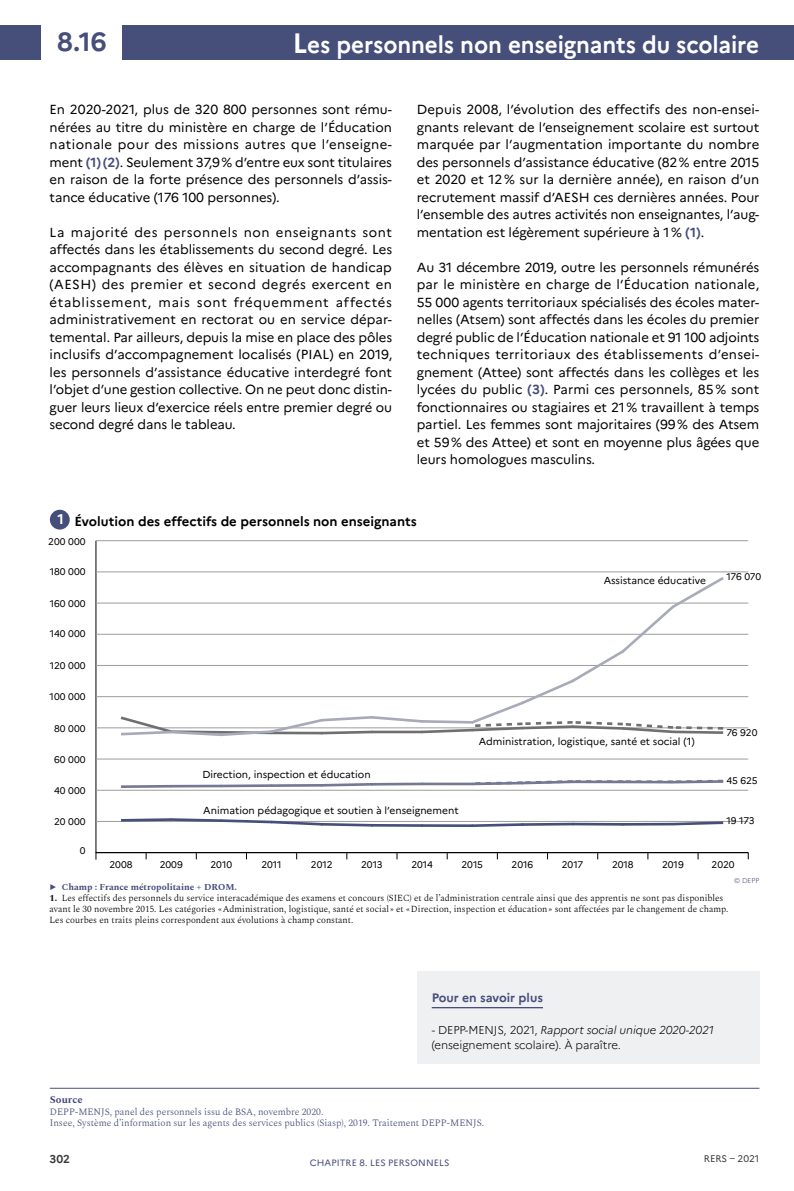
<style>
.page{position:relative;width:794px;height:1191px;background:#fff}
.page>*{position:absolute;margin:0;border:0;box-sizing:border-box;transform-origin:0 0}
.N__page_fiche{font:700 26.25px "Marianne";color:#464e7a}
.Titre_fiche{font:700 23.62px "Marianne";letter-spacing:-.005em;color:#fff;scale:.95 1}
.N__figure{font:700 14px "Marianne";color:#fff}
.texte_courant{font:13.12px/17.5px "Marianne";letter-spacing:-.005em;color:#000;text-align:justify}
.titre_figure{font:700 13.12px "Marianne";color:#000}
.titre_Pour_en_savoir{font:700 12.25px "Marianne";color:#464e7a}
.t1{font:300 11.38px/15.8px "Marianne";letter-spacing:-.005em;color:#000}
.t2{font:700 11.38px "Marianne";color:#3c3c3b}
.titre_Source{font:700 10.5px "Spectral";color:#464e7a}
.t3{font:10.15px "Marianne";color:#000}
.txt_sources{font:300 9.62px "Spectral";color:#464e7a}
.t4{font:9.62px "Marianne";color:#000}
.t5{font:9.62px "Marianne";letter-spacing:-.005em;color:#3c3c3b}
.t6{font:300 9.1px/11px "Spectral";color:#000}
.t7{font:700 9.1px "Spectral";color:#464e7a}
.t8{font:9.1px "Marianne";letter-spacing:.01em;color:#464e7a}
.figure_et_tableaux{font:300 7px "Marianne";color:#464e7a}
.s1{font-size:28px}
.s2{font-weight:700;color:#464e7a}
.s3{font-weight:700}
.s4{font-style:italic}
</style>
<div class="page">
<div style="left:0;top:25px;width:794px;height:35px;background:#464e7a"></div>
<div style="left:42px;top:19px;width:80px;height:44px;background:#fff"></div>
<hr style="left:50px;top:1088px;width:709px;height:1px;background:#464e7a">
<hr style="left:95px;top:540px;width:1px;height:312px;background:#000">
<hr style="left:96px;top:852px;width:652px;height:1px;background:#000">
<hr style="left:96px;top:821px;width:652px;height:1px;background:#9d9d9c">
<hr style="left:96px;top:790px;width:652px;height:1px;background:#9d9d9c">
<hr style="left:96px;top:758px;width:652px;height:1px;background:#9d9d9c">
<hr style="left:96px;top:727px;width:652px;height:1px;background:#9d9d9c">
<hr style="left:96px;top:696px;width:652px;height:1px;background:#9d9d9c">
<hr style="left:96px;top:665px;width:652px;height:1px;background:#9d9d9c">
<hr style="left:96px;top:634px;width:652px;height:1px;background:#9d9d9c">
<hr style="left:96px;top:603px;width:652px;height:1px;background:#9d9d9c">
<hr style="left:96px;top:571px;width:652px;height:1px;background:#9d9d9c">
<hr style="left:96px;top:540px;width:652px;height:1px;background:#9d9d9c">
<svg style="left:118px;top:577px;width:608px;height:160px"></svg>
<hr style="left:121px;top:785px;width:50px;height:3px;background:#747893">
<hr style="left:171px;top:784px;width:50px;height:3px;background:#747893">
<hr style="left:221px;top:784px;width:50px;height:3px;background:#747893">
<hr style="left:271px;top:784px;width:51px;height:3px;background:#747893">
<svg style="left:319px;top:783px;width:55px;height:4px"></svg>
<hr style="left:372px;top:782px;width:50px;height:3px;background:#747893">
<hr style="left:422px;top:782px;width:50px;height:3px;background:#747893">
<svg style="left:469px;top:779px;width:255px;height:7px"></svg>
<svg style="left:121px;top:818px;width:251px;height:9px"></svg>
<hr style="left:372px;top:824px;width:50px;height:3px;background:#464e7a">
<hr style="left:422px;top:824px;width:50px;height:3px;background:#464e7a">
<svg style="left:469px;top:823px;width:53px;height:4px"></svg>
<svg style="left:522px;top:822px;width:50px;height:4px"></svg>
<hr style="left:572px;top:822px;width:51px;height:3px;background:#464e7a">
<hr style="left:623px;top:822px;width:50px;height:3px;background:#464e7a">
<svg style="left:670px;top:821px;width:54px;height:5px"></svg>
<div style="left:50px;top:510px;width:20px;height:19px;background:#464e7a;border-radius:50%"></div>
<div style="left:417px;top:971px;width:342px;height:92px;background:#eef0f2"></div>
<hr style="left:432px;top:1007px;width:111px;height:1px;background:#464e7a">
<p class="N__page_fiche" style="left:57px;top:26px;width:51px">8.16</p>
<p class="Titre_fiche" style="left:293px;top:30px;width:492px"><span class="s1">L</span>es personnels non enseignants du scolaire</p>
<p class="texte_courant" style="left:50px;top:101px;width:344px">En 2020-2021, plus de 320 800 personnes sont rému&shy;nérées au titre du ministère en charge de l’Éducation nationale pour des missions autres que l’enseigne&shy;ment <span class="s2">(1)(2)</span>. Seulement 37,9% d’entre eux sont titulaires en raison de la forte présence des personnels d’assis&shy;tance éducative (176 100 personnes).</p>
<p class="texte_courant" style="left:50px;top:223px;width:344px">La majorité des personnels non enseignants sont affectés dans les établissements du second degré. Les accompagnants des élèves en situation de handicap (AESH) des premier et second degrés exercent en établissement, mais sont fréquemment affectés administrativement en rectorat ou en service dépar&shy;temental. Par ailleurs, depuis la mise en place des pôles inclusifs d’accompagnement localisés (PIAL) en 2019, les personnels d’assistance éducative interdegré font l’objet d’une gestion collective. On ne peut donc distin&shy;guer leurs lieux d’exercice réels entre premier degré ou second degré dans le tableau.</p>
<p class="texte_courant" style="left:417px;top:101px;width:344px">Depuis 2008, l’évolution des effectifs des non-ensei&shy;gnants relevant de l’enseignement scolaire est surtout marquée par l’augmentation importante du nombre des personnels d’assistance éducative (82% entre 2015 et 2020 et 12% sur la dernière année), en raison d’un recrutement massif d’AESH ces dernières années. Pour l’ensemble des autres activités non enseignantes, l’aug&shy;mentation est légèrement supérieure à 1% <span class="s2">(1)</span>.</p>
<p class="texte_courant" style="left:417px;top:258px;width:344px">Au 31 décembre 2019, outre les personnels rémunérés par le ministère en charge de l’Éducation nationale, 55 000 agents territoriaux spécialisés des écoles mater&shy;nelles (Atsem) sont affectés dans les écoles du premier degré public de l’Éducation nationale et 91 100 adjoints techniques territoriaux des établissements d’ensei&shy;gnement (Attee) sont affectés dans les collèges et les lycées du public <span class="s2">(3)</span>. Parmi ces personnels, 85% sont fonctionnaires ou stagiaires et 21% travaillent à temps partiel. Les femmes sont majoritaires (99% des Atsem et 59% des Attee) et sont en moyenne plus âgées que leurs homologues masculins.</p>
<p class="N__figure" style="left:57px;top:510px;width:8px">1</p>
<p class="titre_figure" style="left:74px;top:513px;width:344px">Évolution des effectifs de personnels non enseignants</p>
<p class="t4" style="left:48px;top:535px;width:39px">200 000</p>
<p class="t4" style="left:50px;top:566px;width:37px">180 000</p>
<p class="t4" style="left:50px;top:598px;width:37px">160 000</p>
<p class="t4" style="left:50px;top:628px;width:37px">140 000</p>
<p class="t4" style="left:50px;top:660px;width:37px">120 000</p>
<p class="t4" style="left:50px;top:691px;width:38px">100 000</p>
<p class="t4" style="left:54px;top:722px;width:33px">80 000</p>
<p class="t4" style="left:54px;top:753px;width:33px">60 000</p>
<p class="t4" style="left:54px;top:784px;width:33px">40 000</p>
<p class="t4" style="left:54px;top:816px;width:33px">20 000</p>
<p class="t4" style="left:80px;top:844px;width:7px">0</p>
<p class="t3" style="left:603px;top:574px;width:104px">Assistance éducative</p>
<p class="t4" style="left:726px;top:571px;width:36px">176 070</p>
<p class="t3" style="left:202px;top:768px;width:170px">Direction, inspection et éducation</p>
<p class="t3" style="left:203px;top:804px;width:257px">Animation pédagogique et soutien à l’enseignement</p>
<p class="t3" style="left:479px;top:735px;width:217px">Administration, logistique, santé et social (1)</p>
<p class="t4" style="left:726px;top:727px;width:33px">76 920</p>
<p class="t4" style="left:726px;top:775px;width:33px">45 625</p>
<p class="t4" style="left:726px;top:815px;width:30px">19 173</p>
<p class="t4" style="left:109px;top:858px;width:25px">2008</p>
<p class="t4" style="left:160px;top:858px;width:25px">2009</p>
<p class="t4" style="left:210px;top:858px;width:23px">2010</p>
<p class="t4" style="left:261px;top:858px;width:22px">2011</p>
<p class="t4" style="left:311px;top:858px;width:23px">2012</p>
<p class="t4" style="left:361px;top:858px;width:23px">2013</p>
<p class="t4" style="left:411px;top:858px;width:23px">2014</p>
<p class="t4" style="left:461px;top:858px;width:23px">2015</p>
<p class="t4" style="left:511px;top:858px;width:23px">2016</p>
<p class="t4" style="left:562px;top:858px;width:23px">2017</p>
<p class="t4" style="left:612px;top:858px;width:23px">2018</p>
<p class="t4" style="left:662px;top:858px;width:23px">2019</p>
<p class="t4" style="left:711px;top:858px;width:25px">2020</p>
<p class="figure_et_tableaux" style="left:734px;top:876px;width:27px">© DEPP</p>
<p class="t7" style="left:50px;top:880px;width:189px">▶ Champ : France métropolitaine + DROM.</p>
<p class="t6" style="left:50px;top:892px;width:680px"><span class="s3">1.</span> Les effectifs des personnels du service interacadémique des examens et concours (SIEC) et de l’administration centrale ainsi que des apprentis ne sont pas disponibles avant le 30 novembre 2015. Les catégories « Administration, logistique, santé et social » et « Direction, inspection et éducation » sont affectées par le changement de champ.<br>Les courbes en traits pleins correspondent aux évolutions à champ constant.</p>
<p class="titre_Pour_en_savoir" style="left:432px;top:990px;width:113px">Pour en savoir plus</p>
<p class="t1" style="left:432px;top:1021px;width:284px">- DEPP-MENJS, 2021, <span class="s4">Rapport social unique 2020-2021 </span>(enseignement scolaire). À paraître.</p>
<p class="titre_Source" style="left:50px;top:1092px;width:34px">Source</p>
<p class="txt_sources" style="left:50px;top:1104px;width:275px">DEPP-MENJS, panel des personnels issu de BSA, novembre 2020.</p>
<p class="txt_sources" style="left:50px;top:1116px;width:435px">Insee, Système d’information sur les agents des services publics (Siasp), 2019. Traitement DEPP-MENJS.</p>
<p class="t2" style="left:50px;top:1152px;width:22px">302</p>
<p class="t8" style="left:310px;top:1157px;width:85px">CHAPITRE 8. Les per</p>
<p class="t8" style="left:405px;top:1157px;width:46px">sonnels</p>
<p class="t5" style="left:704px;top:1153px;width:57px">RERS – 2021</p>
</div>
